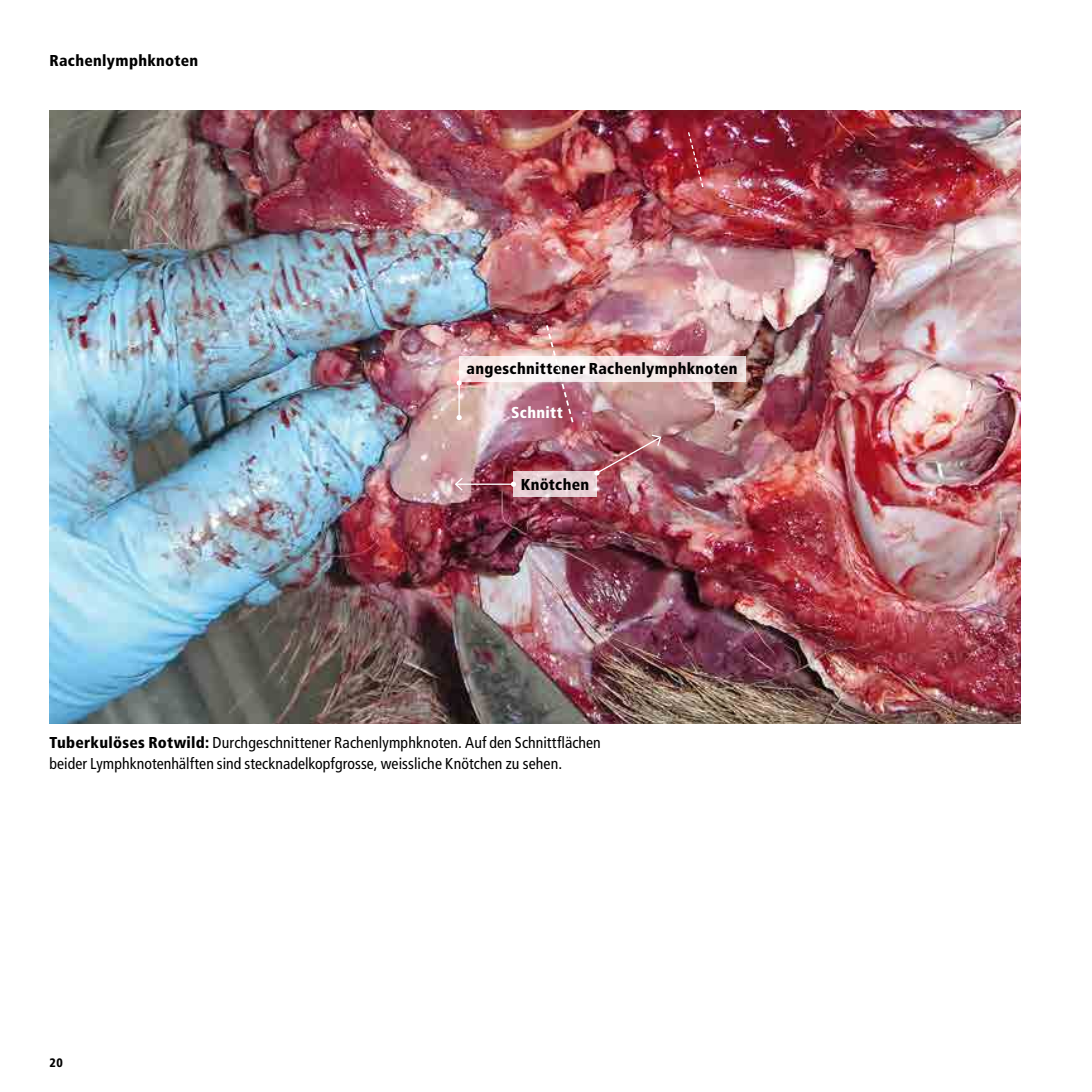
<style>
.page{position:relative;width:1092px;height:1092px;background:#fff}
.page>*{position:absolute;margin:0;border:0;box-sizing:border-box;transform-origin:0 0}
.t1{font:condensed 15.75px/21px "Frutiger LT Pro";letter-spacing:.005em;color:#000}
.t2{font:900 condensed 15.75px "Frutiger LT Pro";letter-spacing:.02em;color:#000}
.t3{font:900 condensed 15.75px "Frutiger LT Pro";letter-spacing:.02em;color:#fff}
.t4{font:900 condensed 12.25px "Frutiger LT Pro";color:#000}
.s1{font-weight:900}
</style>
<div class="page">
<img style="left:50px;top:111px;width:969px;height:612px">
<svg style="left:459px;top:356px;width:286px;height:25px;fill:#f5e9e8"></svg>
<hr style="left:455px;top:483px;width:58px;height:2px;background:#fff">
<svg style="left:454px;top:476px;width:10px;height:16px"></svg>
<svg style="left:594px;top:433px;width:68px;height:43px;background:#aa616b"></svg>
<hr style="left:458px;top:383px;width:2px;height:34px;background:#fff">
<svg style="left:456px;top:380px;width:5px;height:5px"></svg>
<svg style="left:456px;top:415px;width:5px;height:5px"></svg>
<svg style="left:513px;top:471px;width:83px;height:26px;background:#e6cfd4"></svg>
<img style="left:544px;top:323px;width:30px;height:101px">
<svg style="left:687px;top:131px;width:17px;height:58px"></svg>
<p class="t2" style="left:50px;top:51px;width:150px">Rachenlymphknoten</p>
<p class="t2" style="left:466px;top:359px;width:272px">angeschnittener Rachenlymphknoten</p>
<p class="t3" style="left:511px;top:403px;width:53px">Schnitt</p>
<p class="t2" style="left:520px;top:474px;width:70px">Knötchen</p>
<p class="t1" style="left:50px;top:732px;width:552px"><span class="s1">Tuberkulöses Rotwild:</span> Durchgeschnittener Rachenlymphknoten. Auf den Schnittflächen beider Lymphknotenhälften sind stecknadelkopfgrosse, weissliche Knötchen zu sehen.</p>
<p class="t4" style="left:50px;top:1054px;width:15px">20</p>
</div>
